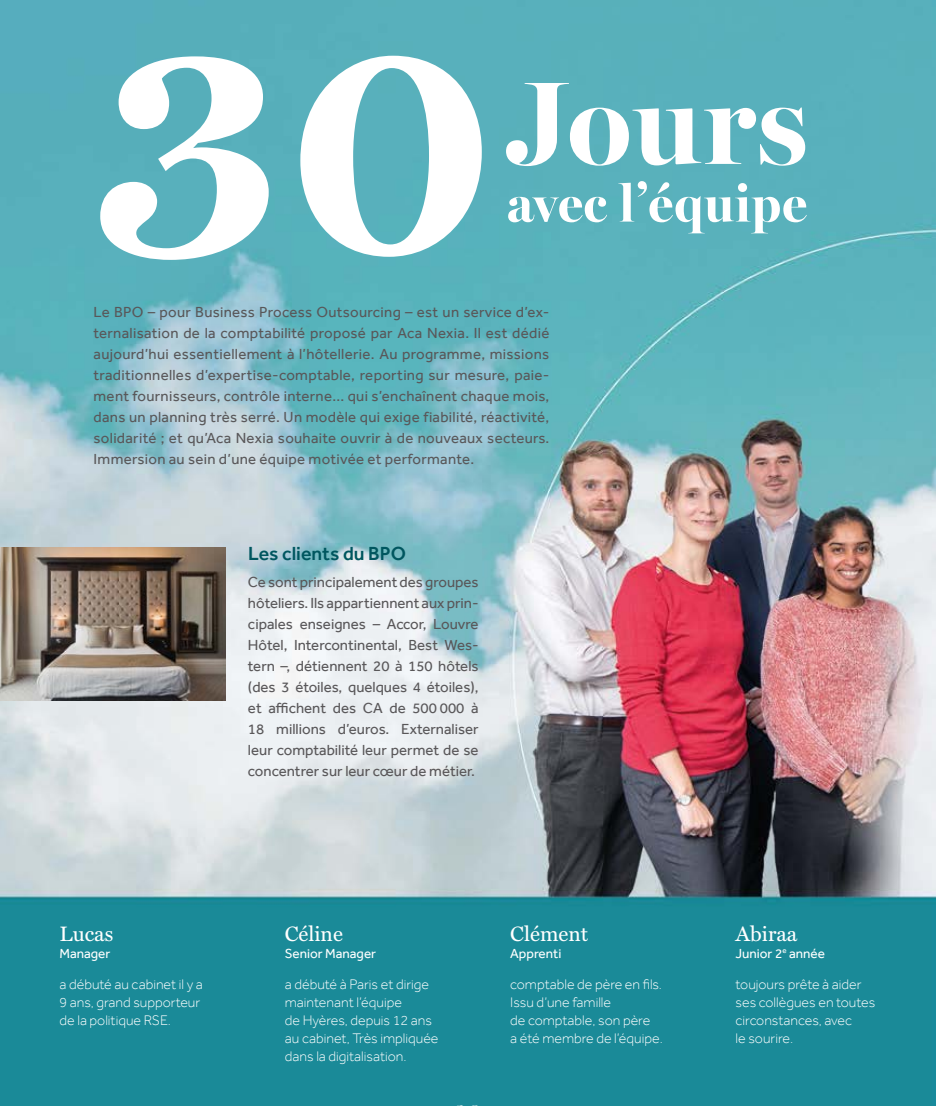
<style>
.page{position:relative;width:936px;height:1106px;background:#fff}
.page>*{position:absolute;margin:0;border:0;box-sizing:border-box;transform-origin:0 0}
.t1{font:700 315.9px "Miller Text";color:#fff}
.t2{font:700 118.35px "Miller Banner";letter-spacing:.02em;color:#fff}
.t3{font:700 52.05px "Miller Banner";letter-spacing:.02em;color:#fff}
.t4{font:21px "Miller Text";color:#fff}
.t5{font:500 19.5px "Effra";color:#00565f}
.t6{font:15px/21px "Effra";color:#595759;text-align:justify}
.t7{font:300 14.25px/18px "Effra";color:#fff}
.t8{font:13.5px "Effra";color:#fff}
</style>
<div class="page">
<img style="left:0;top:0;width:935px;height:1106px">
<img style="left:0;top:547px;width:225px;height:153px">
<h1 class="t1" style="left:94px;top:-107px;width:402px">30</h1>
<h2 class="t2" style="left:507px;top:52px;width:301px">Jours</h2>
<h3 class="t3" style="left:507px;top:172px;width:301px">avec l’équipe</h3>
<p class="t6" style="left:94px;top:301px;width:457px">Le BPO – pour Business Process Outsourcing – est un service d’ex&shy;ternalisation de la comptabilité proposé par Aca Nexia. Il est dédié aujourd’hui essentiellement à l’hôtellerie. Au programme, missions traditionnelles d’expertise-comptable, reporting sur mesure, paie&shy;ment fournisseurs, contrôle interne... qui s’enchaînent chaque mois, dans un planning très serré. Un modèle qui exige fiabilité, réactivité, solidarité ; et qu’Aca Nexia souhaite ouvrir à de nouveaux secteurs.<br>Immersion au sein d’une équipe motivée et performante.</p>
<h3 class="t5" style="left:248px;top:542px;width:159px">Les clients du BPO</h3>
<p class="t6" style="left:248px;top:571px;width:232px">Ce sont principalement des groupes hôteliers. Ils appartiennent aux prin&shy;cipales enseignes – Accor, Louvre Hôtel, Intercontinental, Best Wes&shy;tern –, détiennent 20 à 150 hôtels (des 3 étoiles, quelques 4 étoiles), et affichent des CA de 500 000 à 18 millions d’euros. Externaliser leur comptabilité leur permet de se concentrer sur leur cœur de métier.</p>
<h3 class="t4" style="left:60px;top:917px;width:55px">Lucas</h3>
<p class="t8" style="left:60px;top:945px;width:52px">Manager</p>
<p class="t7" style="left:60px;top:974px;width:145px">a débuté au cabinet il y a<br>9 ans, grand supporteur de la politique RSE.</p>
<h3 class="t4" style="left:285px;top:917px;width:60px">Céline</h3>
<p class="t8" style="left:285px;top:945px;width:93px">Senior Manager</p>
<p class="t7" style="left:285px;top:974px;width:155px">a débuté à Paris et dirige maintenant l’équipe<br>de Hyères, depuis 12 ans au cabinet, Très impliquée dans la digitalisation.</p>
<h3 class="t4" style="left:510px;top:917px;width:79px">Clément</h3>
<p class="t8" style="left:510px;top:945px;width:53px">Apprenti</p>
<p class="t7" style="left:510px;top:974px;width:154px">comptable de père en fils.<br>Issu d’une famille<br>de comptable, son père<br>a été membre de l’équipe.</p>
<h3 class="t4" style="left:735px;top:917px;width:63px">Abiraa</h3>
<p class="t8" style="left:735px;top:945px;width:91px">Junior 2<sup>e</sup> année</p>
<p class="t7" style="left:735px;top:974px;width:141px">toujours prête à aider ses collègues en toutes circonstances, avec<br>le sourire.</p>
</div>
